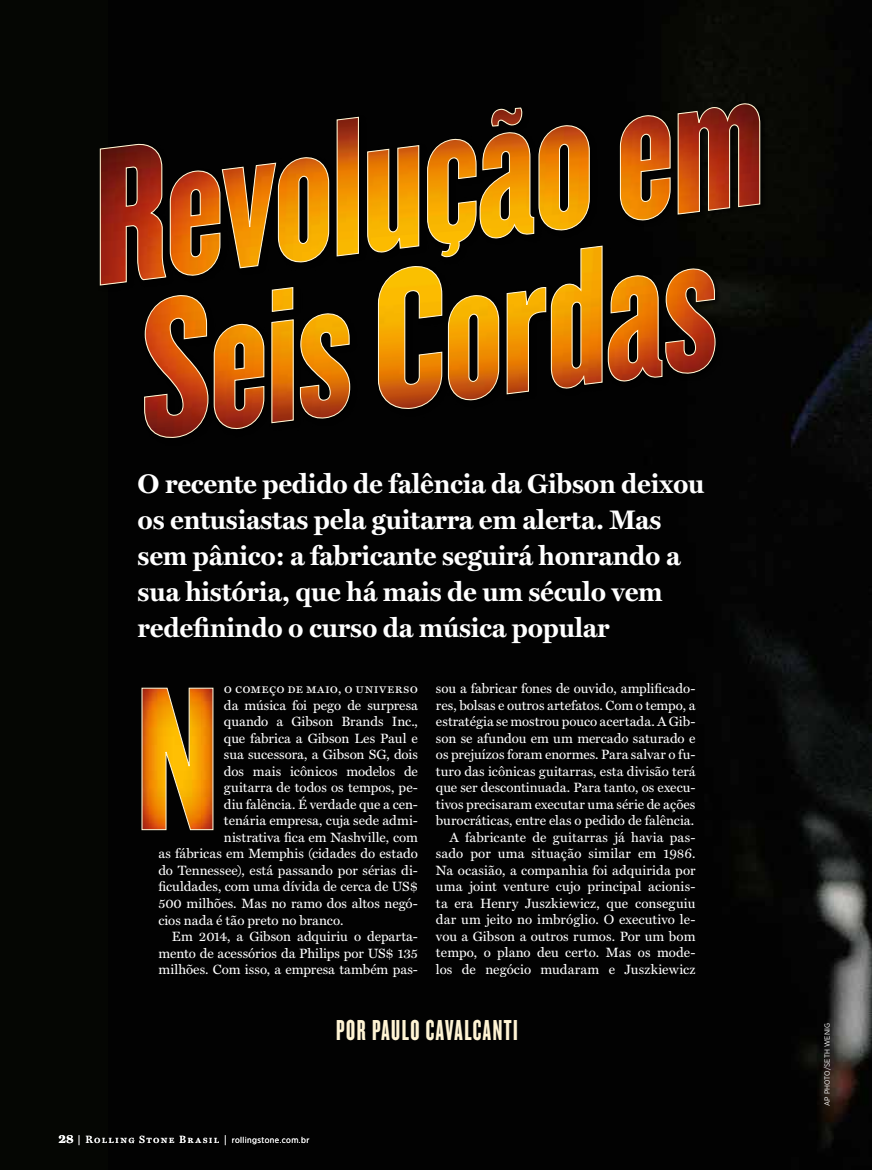
<style>
.page{position:relative;width:872px;height:1170px;background:#fff}
.page>*{position:absolute;margin:0;border:0;box-sizing:border-box;transform-origin:0 0}
.t1{font:30px "Knockout HTF67 Full Bantamwt";letter-spacing:.05em;color:#fff4d4}
.t2{font:700 27px/36px "Miller Text";letter-spacing:-.01em;color:#fff}
.t3{font:13.5px/16.5px "Miller Text";color:#fff;text-align:right}
.t4{font:13.5px "Miller Text Roman SC";letter-spacing:.02em;color:#fff}
.t5{font:10.5px "Miller Text Roman SC";letter-spacing:.13em;color:#fff}
.t6{font:7.5px "Gotham Narrow";letter-spacing:.025em;color:#fff}
.s1{font-family:"Miller Text";font-weight:700;font-size:12.75px}
.s2{font-family:"Gotham Narrow";font-size:8.55px}
</style>
<div class="page">
<div style="left:0;top:0;width:872px;height:1169px;background:#020202"></div>
<svg style="left:86px;top:84px;width:680px;height:361px;background:#53300b"></svg>
<svg style="left:141px;top:687px;width:73px;height:143px;background:#c37911"></svg>
<h2 class="t2" style="left:138px;top:467px;width:568px">O recente pedido de falência da Gibson deixou os entusiastas pela guitarra em alerta. Mas sem pânico: a fabricante seguirá honrando a sua história, que há mais de um século vem redefinindo o curso da música popular</h2>
<p class="t4" style="left:224px;top:681px;width:195px">o começo de maio, o universo</p>
<p class="t3" style="left:224px;top:697px;width:195px">da música foi pego de surpresa</p>
<p class="t3" style="left:224px;top:713px;width:195px">quando a Gibson Brands Inc.,</p>
<p class="t3" style="left:224px;top:730px;width:195px">que fabrica a Gibson Les Paul e</p>
<p class="t3" style="left:224px;top:746px;width:195px">sua sucessora, a Gibson SG, dois</p>
<p class="t3" style="left:224px;top:763px;width:195px">dos mais icônicos modelos de</p>
<p class="t3" style="left:224px;top:779px;width:195px">guitarra de todos os tempos, pe-</p>
<p class="t3" style="left:224px;top:796px;width:195px">diu falência. É verdade que a cen-</p>
<p class="t3" style="left:224px;top:812px;width:195px">tenária empresa, cuja sede admi-</p>
<p class="t3" style="left:224px;top:829px;width:195px">nistrativa fica em Nashville, com</p>
<p class="t3" style="left:158px;top:845px;width:261px">as fábricas em Memphis (cidades do estado</p>
<p class="t3" style="left:158px;top:862px;width:261px">do Tennessee), está passando por sérias di-</p>
<p class="t3" style="left:158px;top:878px;width:261px">ficuldades, com uma dívida de cerca de US$</p>
<p class="t3" style="left:158px;top:895px;width:261px">500 milhões. Mas no ramo dos altos negó-</p>
<p class="t3" style="left:158px;top:911px;width:186px">cios nada é tão preto no branco.</p>
<p class="t3" style="left:172px;top:928px;width:247px">Em 2014, a Gibson adquiriu o departa-</p>
<p class="t3" style="left:158px;top:944px;width:261px">mento de acessórios da Philips por US$ 135</p>
<p class="t3" style="left:158px;top:961px;width:261px">milhões. Com isso, a empresa também pas-</p>
<p class="t3" style="left:436px;top:680px;width:261px">sou a fabricar fones de ouvido, amplificado&shy;res, bolsas e outros artefatos. Com o tempo, a estratégia se mostrou pouco acertada. A Gib&shy;son se afundou em um mercado saturado e os prejuízos foram enormes. Para salvar o fu&shy;turo das icônicas guitarras, esta divisão terá que ser descontinuada. Para tanto, os execu&shy;tivos precisaram executar uma série de ações burocráticas, entre elas o pedido de falência.<br>A fabricante de guitarras já havia pas&shy;sado por uma situação similar em 1986.<br>Na ocasião, a companhia foi adquirida por uma joint venture cujo principal acionis&shy;ta era Henry Juszkiewicz, que conseguiu dar um jeito no imbróglio. O executivo le&shy;vou a Gibson a outros rumos. Por um bom tempo, o plano deu certo. Mas os mode&shy;los de negócio mudaram e Juszkiewicz</p>
<h1 class="t1" style="left:336px;top:1014px;width:183px">POR PAULO CAVALCANTI</h1>
<p class="t5" style="left:58px;top:1133px;width:252px"><span class="s1">28</span> | Rolling Stone Brasil | <span class="s2">rollingstone.com.br</span></p>
<p class="t6" style="left:822px;top:1106px;width:85px;rotate:-90deg">AP PHOTO/SETH WENIG</p>
</div>
